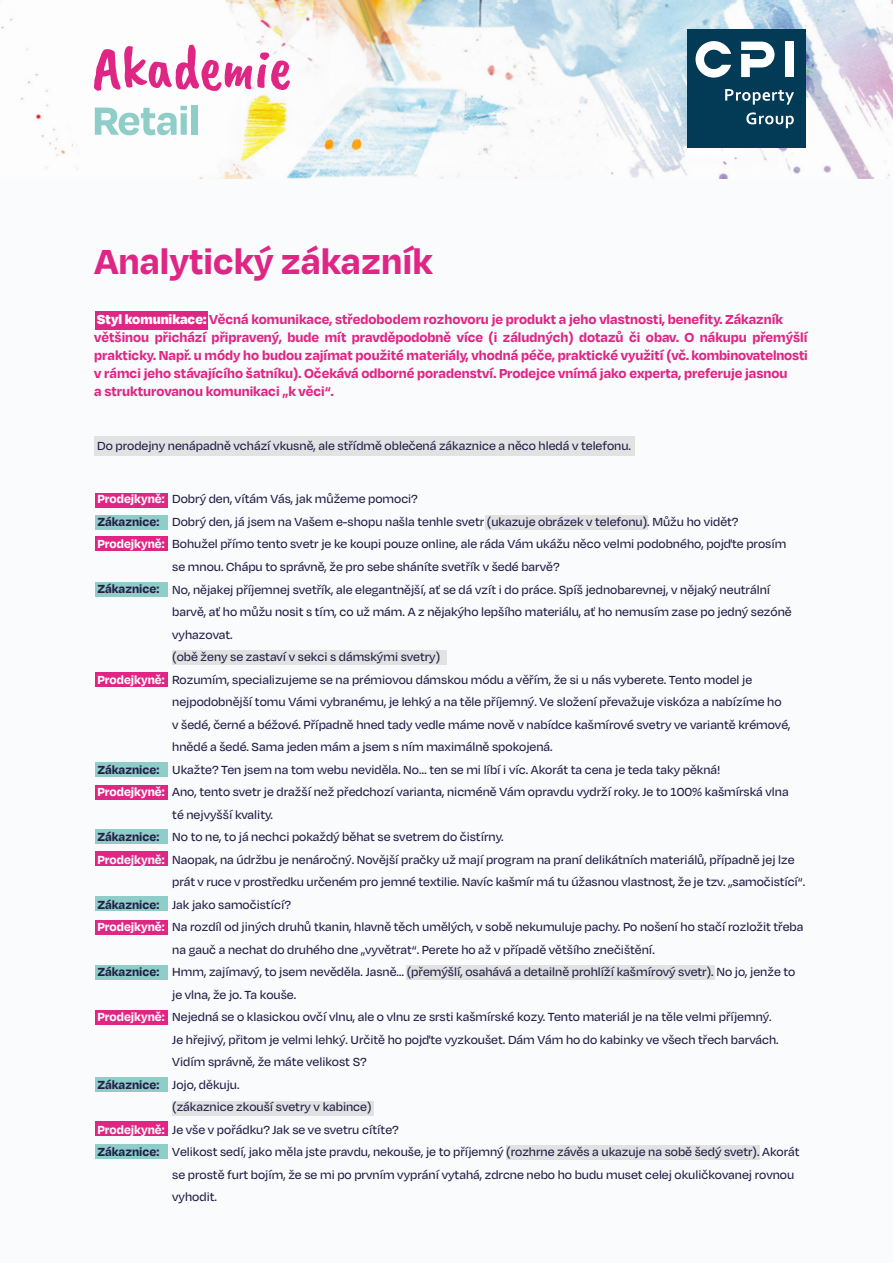
<style>
.page{position:relative;width:893px;height:1263px;background:#fafbfd}
.page>*{position:absolute;margin:0;border:0;box-sizing:border-box;transform-origin:0 0}
.t1{font:700 40.05px "Degular";color:#df2685}
.t2{font:700 15px/18px "Degular";color:#df2685}
.t3{font:500 13.5px/22.5px "Degular";color:#241f48}
.t4{font:700 13.5px "Degular";color:#241f48}
.t5{font:700 13.5px "Degular";color:#fff}
.t6{font:700 13.5px "Degular";color:#fafbfd}
.s1{font-weight:900;color:#fff}
</style>
<div class="page">
<div style="left:95px;top:311px;width:113px;height:19px;background:#df2685"></div>
<div style="left:95px;top:493px;width:72px;height:14px;background:#df2685"></div>
<div style="left:95px;top:536px;width:72px;height:15px;background:#df2685"></div>
<div style="left:95px;top:672px;width:72px;height:15px;background:#df2685"></div>
<div style="left:95px;top:785px;width:72px;height:14px;background:#df2685"></div>
<div style="left:95px;top:851px;width:72px;height:15px;background:#df2685"></div>
<div style="left:95px;top:920px;width:72px;height:15px;background:#df2685"></div>
<div style="left:95px;top:1010px;width:72px;height:14px;background:#df2685"></div>
<div style="left:95px;top:1121px;width:72px;height:15px;background:#df2685"></div>
<div style="left:95px;top:515px;width:72px;height:14px;background:#8fcdc8"></div>
<div style="left:485px;top:516px;width:163px;height:14px;background:#e2e2e2"></div>
<div style="left:172px;top:650px;width:275px;height:14px;background:#e2e2e2"></div>
<div style="left:406px;top:965px;width:308px;height:15px;background:#e2e2e2"></div>
<div style="left:172px;top:1101px;width:202px;height:15px;background:#e2e2e2"></div>
<div style="left:506px;top:1145px;width:254px;height:15px;background:#e2e2e2"></div>
<div style="left:95px;top:582px;width:72px;height:15px;background:#8fcdc8"></div>
<div style="left:95px;top:762px;width:72px;height:15px;background:#8fcdc8"></div>
<div style="left:95px;top:829px;width:72px;height:15px;background:#8fcdc8"></div>
<div style="left:95px;top:896px;width:72px;height:15px;background:#8fcdc8"></div>
<div style="left:95px;top:965px;width:72px;height:14px;background:#8fcdc8"></div>
<div style="left:95px;top:1077px;width:72px;height:15px;background:#8fcdc8"></div>
<div style="left:95px;top:1144px;width:72px;height:15px;background:#8fcdc8"></div>
<div style="left:94px;top:436px;width:541px;height:19px;background:#e2e2e2"></div>
<img style="left:0;top:0;width:893px;height:179px">
<div style="left:687px;top:30px;width:118px;height:118px;background:#033a56"></div>
<div style="left:785px;top:42px;width:9px;height:35px;background:#fff"></div>
<svg style="left:741px;top:42px;width:33px;height:35px"></svg>
<svg style="left:695px;top:41px;width:36px;height:37px"></svg>
<svg style="left:725px;top:89px;width:69px;height:16px"></svg>
<svg style="left:746px;top:112px;width:48px;height:16px"></svg>
<svg style="left:94px;top:45px;width:196px;height:46px"></svg>
<svg style="left:95px;top:106px;width:92px;height:29px"></svg>
<div style="left:191px;top:106px;width:6px;height:29px;background:#8fcdc8"></div>
<h1 class="t1" style="left:94px;top:235px;width:340px">Analytický zákazník</h1>
<p class="t2" style="left:94px;top:310px;width:715px"><span class="s1">Styl komunikace:</span> Věcná komunikace, středobodem rozhovoru je produkt a jeho vlastnosti, benefity. Zákazník většinou přichází připravený, bude mít pravděpodobně více (i záludných) dotazů či obav. O nákupu přemýšlí prakticky. Např. u módy ho budou zajímat použité materiály, vhodná péče, praktické využití (vč. kombinovatelnosti v rámci jeho stávajícího šatníku). Očekává odborné poradenství. Prodejce vnímá jako experta, preferuje jasnou<br>a strukturovanou komunikaci „k věci“.</p>
<p class="t3" style="left:97px;top:433px;width:535px">Do prodejny nenápadně vchází vkusně, ale střídmě oblečená zákaznice a něco hledá v telefonu.</p>
<p class="t3" style="left:172px;top:487px;width:634px">Dobrý den, vítám Vás, jak můžeme pomoci?<br>Dobrý den, já jsem na Vašem e-shopu našla tenhle svetr (ukazuje obrázek v telefonu). Můžu ho vidět?<br>Bohužel přímo tento svetr je ke koupi pouze online, ale ráda Vám ukážu něco velmi podobného, pojďte prosím<br>se mnou. Chápu to správně, že pro sebe sháníte svetřík v šedé barvě?<br>No, nějakej příjemnej svetřík, ale elegantnější, ať se dá vzít i do práce. Spíš jednobarevnej, v nějaký neutrální barvě, ať ho můžu nosit s tím, co už mám. A z nějakýho lepšího materiálu, ať ho nemusím zase po jedný sezóně vyhazovat.<br>(obě ženy se zastaví v sekci s dámskými svetry)<br>Rozumím, specializujeme se na prémiovou dámskou módu a věřím, že si u nás vyberete. Tento model je nejpodobnější tomu Vámi vybranému, je lehký a na těle příjemný. Ve složení převažuje viskóza a nabízíme ho<br>v šedé, černé a béžové. Případně hned tady vedle máme nově v nabídce kašmírové svetry ve variantě krémové, hnědé a šedé. Sama jeden mám a jsem s ním maximálně spokojená.<br>Ukažte? Ten jsem na tom webu neviděla. No… ten se mi líbí i víc. Akorát ta cena je teda taky pěkná!<br>Ano, tento svetr je dražší než předchozí varianta, nicméně Vám opravdu vydrží roky. Je to 100% kašmírská vlna<br>té nejvyšší kvality.<br>No to ne, to já nechci pokaždý běhat se svetrem do čistírny.<br>Naopak, na údržbu je nenáročný. Novější pračky už mají program na praní delikátních materiálů, případně jej lze prát v ruce v prostředku určeném pro jemné textilie. Navíc kašmír má tu úžasnou vlastnost, že je tzv. „samočistící“.<br>Jak jako samočistící?<br>Na rozdíl od jiných druhů tkanin, hlavně těch umělých, v sobě nekumuluje pachy. Po nošení ho stačí rozložit třeba na gauč a nechat do druhého dne „vyvětrat“. Perete ho až v případě většího znečištění.<br>Hmm, zajímavý, to jsem nevěděla. Jasně… (přemýšlí, osahává a detailně prohlíží kašmírový svetr). No jo, jenže to je vlna, že jo. Ta kouše.<br>Nejedná se o klasickou ovčí vlnu, ale o vlnu ze srsti kašmírské kozy. Tento materiál je na těle velmi příjemný.<br>Je hřejivý, přitom je velmi lehký. Určitě ho pojďte vyzkoušet. Dám Vám ho do kabinky ve všech třech barvách.<br>Vidím správně, že máte velikost S?<br>Jojo, děkuju.<br>(zákaznice zkouší svetry v kabince)<br>Je vše v pořádku? Jak se ve svetru cítíte?<br>Velikost sedí, jako měla jste pravdu, nekouše, je to příjemný (rozhrne závěs a ukazuje na sobě šedý svetr). Akorát se prostě furt bojím, že se mi po prvním vyprání vytahá, zdrcne nebo ho budu muset celej okuličkovanej rovnou vyhodit.</p>
<p class="t5" style="left:97px;top:491px;width:69px">Prodejkyně:</p>
<p class="t4" style="left:97px;top:513px;width:63px">Zákaznice:</p>
<p class="t5" style="left:97px;top:536px;width:69px">Prodejkyně:</p>
<p class="t4" style="left:97px;top:581px;width:63px">Zákaznice:</p>
<p class="t5" style="left:97px;top:671px;width:69px">Prodejkyně:</p>
<p class="t4" style="left:97px;top:761px;width:63px">Zákaznice:</p>
<p class="t5" style="left:97px;top:783px;width:69px">Prodejkyně:</p>
<p class="t4" style="left:97px;top:828px;width:63px">Zákaznice:</p>
<p class="t6" style="left:97px;top:851px;width:69px">Prodejkyně:</p>
<p class="t4" style="left:97px;top:896px;width:63px">Zákaznice:</p>
<p class="t5" style="left:97px;top:918px;width:69px">Prodejkyně:</p>
<p class="t4" style="left:97px;top:963px;width:63px">Zákaznice:</p>
<p class="t6" style="left:97px;top:1008px;width:69px">Prodejkyně:</p>
<p class="t4" style="left:97px;top:1076px;width:63px">Zákaznice:</p>
<p class="t6" style="left:97px;top:1121px;width:69px">Prodejkyně:</p>
<p class="t4" style="left:97px;top:1143px;width:63px">Zákaznice:</p>
</div>
